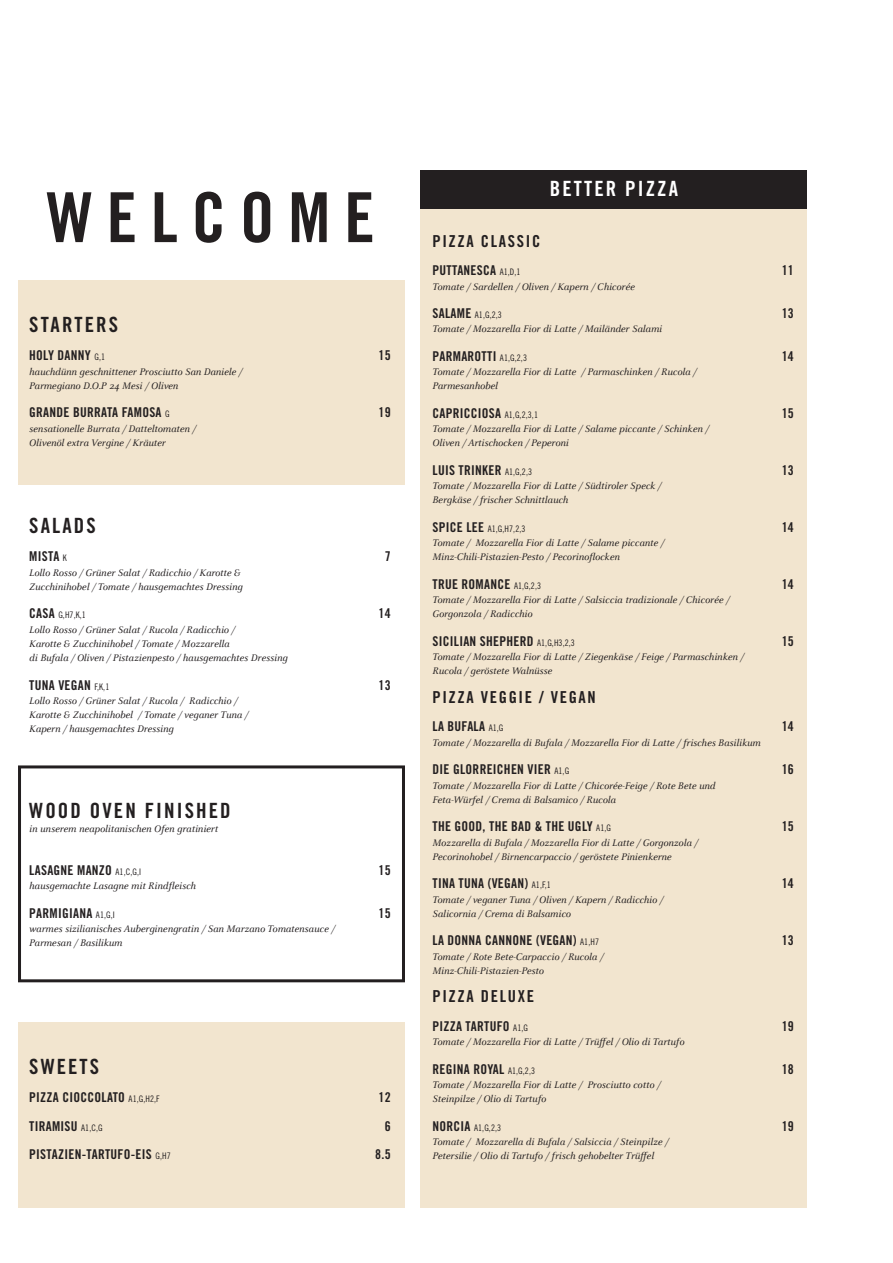
<style>
.page{position:relative;width:893px;height:1263px;background:#fff}
.page>*{position:absolute;margin:0;border:0;box-sizing:border-box;transform-origin:0 0}
.t1{font:69px "Trade Gothic Bold Cond Twenty";letter-spacing:.2em;color:#231f20}
.t2{font:21px "Trade Gothic Bold Cond Twenty";letter-spacing:.1em;color:#231f20}
.t3{font:21px "Trade Gothic Bold Cond Twenty";letter-spacing:.1em;color:#fff}
.t4{font:16.5px "Trade Gothic Bold Cond Twenty";letter-spacing:.1em;color:#231f20}
.t5{font:13.5px "Trade Gothic Bold Cond Twenty";letter-spacing:.02em;color:#231f20}
.t6{font:italic 10.5px/14.2px "FF Celeste";color:#231f20}
.t7{font:9px "Trade Gothic Cond Eighteen";letter-spacing:.01em;color:#231f20}
.s1{font-family:"Trade Gothic Cond Eighteen";font-size:9px}
.s2{font-family:"Trade Gothic Bold Cond Twenty";font-size:13.5px}
</style>
<div class="page">
<div style="left:420px;top:175px;width:387px;height:1033px;background:#f2e5cf"></div>
<div style="left:420px;top:170px;width:387px;height:39px;background:#231f20"></div>
<div style="left:18px;top:1022px;width:387px;height:186px;background:#f2e5cf"></div>
<div style="left:18px;top:765px;width:387px;height:217px;border:3px solid #231f20"></div>
<div style="left:18px;top:280px;width:387px;height:205px;background:#f2e5cf"></div>
<p class="t1" style="left:47px;top:176px;width:330px">WELCOME</p>
<p class="t2" style="left:29px;top:312px;width:90px">STARTERS</p>
<p class="t5" style="left:29px;top:347px;width:77px">HOLY DANNY <span class="s1">G,1</span></p>
<p class="t5" style="left:378px;top:347px;width:14px">15</p>
<p class="t6" style="left:29px;top:364px;width:214px">hauchdünn geschnittener Prosciutto San Daniele /</p>
<p class="t6" style="left:29px;top:378px;width:151px">Parmegiano D.O.P 24 Mesi / Oliven</p>
<p class="t5" style="left:29px;top:404px;width:142px">GRANDE BURRATA FAMOSA <span class="s1">G</span></p>
<p class="t5" style="left:378px;top:404px;width:14px">19</p>
<p class="t6" style="left:29px;top:421px;width:168px">sensationelle Burrata / Datteltomaten /</p>
<p class="t6" style="left:29px;top:435px;width:138px">Olivenöl extra Vergine / Kräuter</p>
<p class="t2" style="left:29px;top:513px;width:68px">SALADS</p>
<p class="t5" style="left:29px;top:548px;width:39px">MISTA <span class="s1">K</span></p>
<p class="t5" style="left:385px;top:548px;width:7px">7</p>
<p class="t6" style="left:29px;top:565px;width:213px">Lollo Rosso / Grüner Salat / Radicchio / Karotte &amp;</p>
<p class="t6" style="left:29px;top:579px;width:215px">Zucchinihobel / Tomate / hausgemachtes Dressing</p>
<p class="t7" style="left:29px;top:610px;width:58px"><span class="s2">CASA</span> G,H7,K,1</p>
<p class="t5" style="left:378px;top:605px;width:14px">14</p>
<p class="t6" style="left:29px;top:622px;width:207px">Lollo Rosso / Grüner Salat / Rucola / Radicchio /</p>
<p class="t6" style="left:29px;top:636px;width:202px">Karotte &amp; Zucchinihobel / Tomate / Mozzarella</p>
<p class="t6" style="left:29px;top:650px;width:260px">di Bufala / Oliven / Pistazienpesto / hausgemachtes Dressing</p>
<p class="t5" style="left:29px;top:677px;width:82px">TUNA VEGAN <span class="s1">F,K,1</span></p>
<p class="t5" style="left:378px;top:677px;width:14px">13</p>
<p class="t6" style="left:29px;top:693px;width:210px">Lollo Rosso / Grüner Salat / Rucola / Radicchio /</p>
<p class="t6" style="left:29px;top:707px;width:220px">Karotte &amp; Zucchinihobel / Tomate / veganer Tuna /<br>Kapern / hausgemachtes Dressing</p>
<p class="t2" style="left:29px;top:798px;width:203px">WOOD OVEN FINISHED</p>
<p class="t6" style="left:29px;top:821px;width:190px">in unserem neapolitanischen Ofen gratiniert</p>
<p class="t5" style="left:29px;top:862px;width:113px">LASAGNE MANZO <span class="s1">A1,C,G,I</span></p>
<p class="t5" style="left:378px;top:862px;width:14px">15</p>
<p class="t6" style="left:29px;top:878px;width:168px">hausgemachte Lasagne mit Rindfleisch</p>
<p class="t5" style="left:29px;top:905px;width:87px">PARMIGIANA <span class="s1">A1,G,I</span></p>
<p class="t5" style="left:378px;top:905px;width:14px">15</p>
<p class="t6" style="left:29px;top:921px;width:307px">warmes sizilianisches Auberginengratin / San Marzano Tomatensauce /</p>
<p class="t6" style="left:29px;top:935px;width:95px">Parmesan / Basilikum</p>
<p class="t2" style="left:29px;top:1053px;width:71px">SWEETS</p>
<p class="t5" style="left:29px;top:1089px;width:132px">PIZZA CIOCCOLATO <span class="s1">A1,G,H2,F</span></p>
<p class="t5" style="left:378px;top:1089px;width:14px">12</p>
<p class="t5" style="left:29px;top:1118px;width:75px">TIRAMISU <span class="s1">A1,C,G</span></p>
<p class="t5" style="left:385px;top:1118px;width:7px">6</p>
<p class="t5" style="left:29px;top:1146px;width:143px">PISTAZIEN-TARTUFO-EIS <span class="s1">G,H7</span></p>
<p class="t5" style="left:375px;top:1146px;width:17px">8.5</p>
<p class="t3" style="left:550px;top:176px;width:130px">BETTER PIZZA</p>
<p class="t4" style="left:432px;top:231px;width:109px">PIZZA CLASSIC</p>
<p class="t5" style="left:432px;top:262px;width:90px">PUTTANESCA <span class="s1">A1,D,1</span></p>
<p class="t5" style="left:782px;top:262px;width:14px">11</p>
<p class="t6" style="left:432px;top:279px;width:204px">Tomate / Sardellen / Oliven / Kapern / Chicorée</p>
<p class="t7" style="left:432px;top:310px;width:71px"><span class="s2">SALAME</span> A1,G,2,3</p>
<p class="t5" style="left:782px;top:305px;width:14px">13</p>
<p class="t6" style="left:432px;top:322px;width:231px">Tomate / Mozzarella Fior di Latte / Mailänder Salami</p>
<p class="t5" style="left:432px;top:348px;width:96px">PARMAROTTI <span class="s1">A1,G,2,3</span></p>
<p class="t5" style="left:782px;top:348px;width:14px">14</p>
<p class="t6" style="left:432px;top:365px;width:266px">Tomate / Mozzarella Fior di Latte / Parmaschinken / Rucola /</p>
<p class="t6" style="left:432px;top:379px;width:67px">Parmesanhobel</p>
<p class="t5" style="left:432px;top:405px;width:107px">CAPRICCIOSA <span class="s1">A1,G,2,3,1</span></p>
<p class="t5" style="left:782px;top:405px;width:14px">15</p>
<p class="t6" style="left:432px;top:422px;width:278px">Tomate / Mozzarella Fior di Latte / Salame piccante / Schinken /</p>
<p class="t6" style="left:432px;top:436px;width:138px">Oliven / Artischocken / Peperoni</p>
<p class="t5" style="left:432px;top:462px;width:101px">LUIS TRINKER <span class="s1">A1,G,2,3</span></p>
<p class="t5" style="left:782px;top:462px;width:14px">13</p>
<p class="t6" style="left:432px;top:479px;width:230px">Tomate / Mozzarella Fior di Latte / Südtiroler Speck /</p>
<p class="t6" style="left:432px;top:493px;width:137px">Bergkäse / frischer Schnittlauch</p>
<p class="t7" style="left:432px;top:523px;width:95px"><span class="s2">SPICE LEE</span> A1,G,H7,2,3</p>
<p class="t5" style="left:782px;top:519px;width:14px">14</p>
<p class="t6" style="left:432px;top:536px;width:233px">Tomate / Mozzarella Fior di Latte / Salame piccante /</p>
<p class="t6" style="left:432px;top:550px;width:189px">Minz-Chili-Pistazien-Pesto / Pecorinoflocken</p>
<p class="t5" style="left:432px;top:576px;width:110px">TRUE ROMANCE <span class="s1">A1,G,2,3</span></p>
<p class="t5" style="left:782px;top:576px;width:14px">14</p>
<p class="t6" style="left:432px;top:593px;width:298px">Tomate / Mozzarella Fior di Latte / Salsiccia tradizionale / Chicorée /</p>
<p class="t6" style="left:432px;top:607px;width:101px">Gorgonzola / Radicchio</p>
<p class="t5" style="left:432px;top:633px;width:144px">SICILIAN SHEPHERD <span class="s1">A1,G,H3,2,3</span></p>
<p class="t5" style="left:782px;top:633px;width:14px">15</p>
<p class="t6" style="left:432px;top:650px;width:313px">Tomate / Mozzarella Fior di Latte / Ziegenkäse / Feige / Parmaschinken /</p>
<p class="t6" style="left:432px;top:664px;width:121px">Rucola / geröstete Walnüsse</p>
<p class="t4" style="left:432px;top:687px;width:165px">PIZZA VEGGIE / VEGAN</p>
<p class="t5" style="left:432px;top:718px;width:72px">LA BUFALA <span class="s1">A1,G</span></p>
<p class="t5" style="left:782px;top:718px;width:14px">14</p>
<p class="t6" style="left:432px;top:735px;width:330px">Tomate / Mozzarella di Bufala / Mozzarella Fior di Latte / frisches Basilikum</p>
<p class="t5" style="left:432px;top:761px;width:138px">DIE GLORREICHEN VIER <span class="s1">A1,G</span></p>
<p class="t5" style="left:782px;top:761px;width:14px">16</p>
<p class="t6" style="left:432px;top:778px;width:284px">Tomate / Mozzarella Fior di Latte / Chicorée-Feige / Rote Bete und</p>
<p class="t6" style="left:432px;top:792px;width:185px">Feta-Würfel / Crema di Balsamico / Rucola</p>
<p class="t5" style="left:432px;top:818px;width:180px">THE GOOD, THE BAD &amp; THE UGLY <span class="s1">A1,G</span></p>
<p class="t5" style="left:782px;top:818px;width:14px">15</p>
<p class="t6" style="left:432px;top:835px;width:267px">Mozzarella di Bufala / Mozzarella Fior di Latte / Gorgonzola /</p>
<p class="t6" style="left:432px;top:849px;width:241px">Pecorinohobel / Birnencarpaccio / geröstete Pinienkerne</p>
<p class="t5" style="left:432px;top:875px;width:120px">TINA TUNA (VEGAN) <span class="s1">A1,F,1</span></p>
<p class="t5" style="left:782px;top:875px;width:14px">14</p>
<p class="t6" style="left:432px;top:892px;width:232px">Tomate / veganer Tuna / Oliven / Kapern / Radicchio /</p>
<p class="t6" style="left:432px;top:906px;width:140px">Salicornia / Crema di Balsamico</p>
<p class="t5" style="left:432px;top:932px;width:168px">LA DONNA CANNONE (VEGAN) <span class="s1">A1,H7</span></p>
<p class="t5" style="left:782px;top:932px;width:14px">13</p>
<p class="t6" style="left:432px;top:949px;width:172px">Tomate / Rote Bete-Carpaccio / Rucola /</p>
<p class="t6" style="left:432px;top:963px;width:113px">Minz-Chili-Pistazien-Pesto</p>
<p class="t4" style="left:432px;top:986px;width:103px">PIZZA DELUXE</p>
<p class="t5" style="left:432px;top:1018px;width:97px">PIZZA TARTUFO <span class="s1">A1,G</span></p>
<p class="t5" style="left:782px;top:1018px;width:14px">19</p>
<p class="t6" style="left:432px;top:1034px;width:253px">Tomate / Mozzarella Fior di Latte / Trüffel / Olio di Tartufo</p>
<p class="t5" style="left:432px;top:1060px;width:104px">REGINA ROYAL <span class="s1">A1,G,2,3</span></p>
<p class="t5" style="left:782px;top:1060px;width:14px">18</p>
<p class="t6" style="left:432px;top:1077px;width:229px">Tomate / Mozzarella Fior di Latte / Prosciutto cotto /</p>
<p class="t6" style="left:432px;top:1091px;width:115px">Steinpilze / Olio di Tartufo</p>
<p class="t7" style="left:432px;top:1122px;width:70px"><span class="s2">NORCIA</span> A1,G,2,3</p>
<p class="t5" style="left:782px;top:1117px;width:14px">19</p>
<p class="t6" style="left:432px;top:1134px;width:237px">Tomate / Mozzarella di Bufala / Salsiccia / Steinpilze /</p>
<p class="t6" style="left:432px;top:1148px;width:223px">Petersilie / Olio di Tartufo / frisch gehobelter Trüffel</p>
</div>
